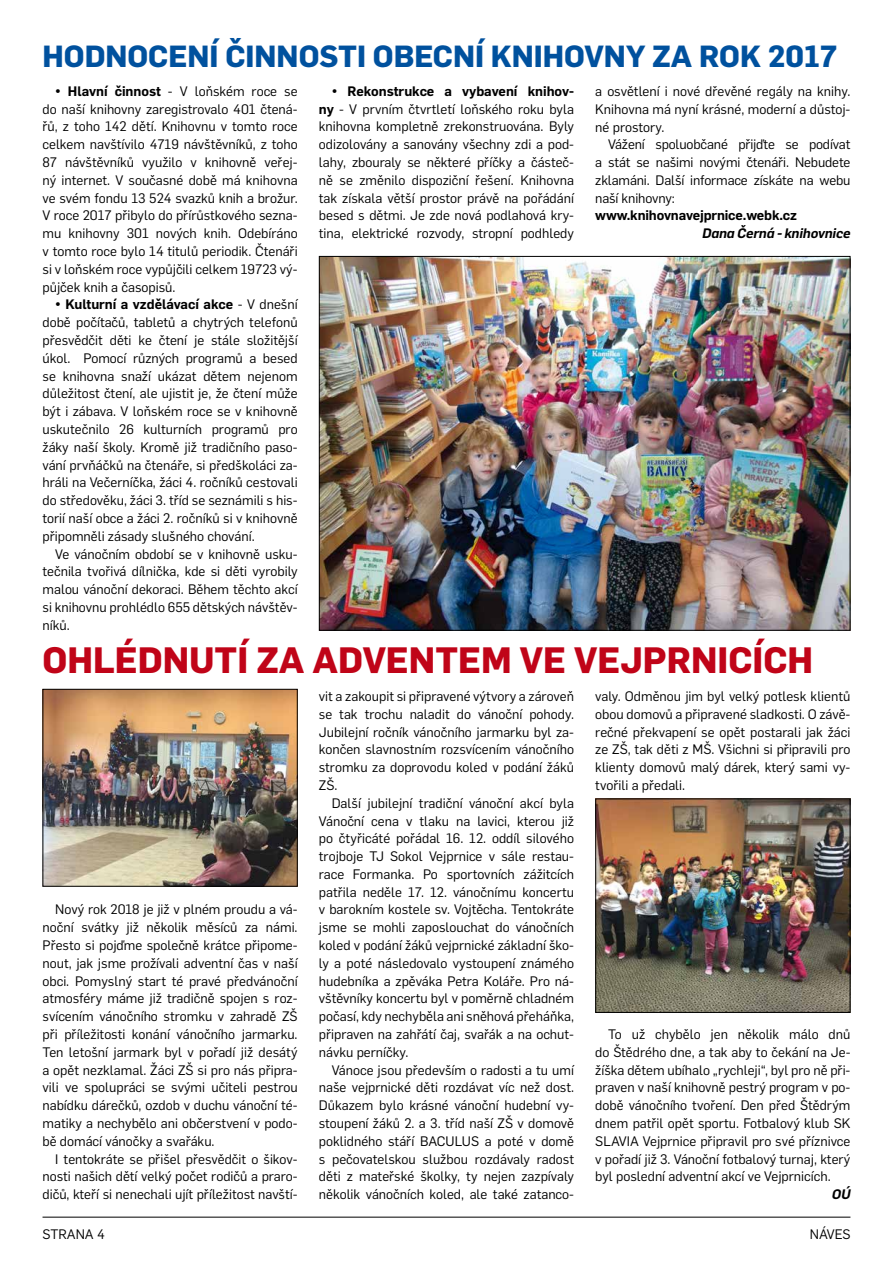
<style>
.page{position:relative;width:893px;height:1263px;background:#fff}
.page>*{position:absolute;margin:0;border:0;box-sizing:border-box;transform-origin:0 0}
.t1{font:700 36px "Flama";color:#c00418}
.t2{font:700 30px "Flama";color:#00519e}
.t3{font:13.5px/17.9px "Flama";color:#000;text-align:justify}
.t4{font:600 13.5px "Flama";letter-spacing:-.01em;color:#000}
.t5{font:italic 600 13.5px "Flama";letter-spacing:-.01em;color:#000}
.s1{font-weight:600}
</style>
<div class="page">
<hr style="left:43px;top:1217px;width:807px;height:1px;background:#000">
<img style="left:321px;top:258px;width:527px;height:371px">
<img style="left:45px;top:691px;width:251px;height:194px">
<div style="left:43px;top:689px;width:255px;height:198px;border:1px solid #000"></div>
<img style="left:597px;top:800px;width:251px;height:211px">
<div style="left:595px;top:798px;width:255px;height:215px;border:1px solid #000"></div>
<h2 class="t2" style="left:43px;top:34px;width:796px">HODNOCENÍ ČINNOSTI OBECNÍ KNIHOVNY ZA ROK 2017</h2>
<p class="t3" style="left:43px;top:81px;width:257px;text-indent:13px"><span class="s1">• Hlavní činnost</span> - V loňském roce se do naší knihovny zaregistrovalo 401 čtená&shy;řů, z toho 142 dětí. Knihovnu v tomto roce celkem navštívilo 4719 návštěvníků, z toho 87 návštěvníků využilo v knihovně veřej&shy;ný internet. V současné době má knihovna ve svém fondu 13 524 svazků knih a brožur.<br>V roce 2017 přibylo do přírůstkového sezna&shy;mu knihovny 301 nových knih. Odebíráno v tomto roce bylo 14 titulů periodik. Čtenáři si v loňském roce vypůjčili celkem 19723 vý&shy;půjček knih a časopisů.</p>
<p class="t3" style="left:43px;top:295px;width:257px;text-indent:13px"><span class="s1">• Kulturní a vzdělávací akce</span> - V dnešní době počítačů, tabletů a chytrých telefonů přesvědčit děti ke čtení je stále složitější úkol. Pomocí různých programů a besed se knihovna snaží ukázat dětem nejenom důležitost čtení, ale ujistit je, že čtení může být i zábava. V loňském roce se v knihovně uskutečnilo 26 kulturních programů pro žáky naší školy. Kromě již tradičního paso&shy;vání prvňáčků na čtenáře, si předškoláci za&shy;hráli na Večerníčka, žáci 4. ročníků cestovali do středověku, žáci 3. tříd se seznámili s his&shy;torií naší obce a žáci 2. ročníků si v knihovně připomněli zásady slušného chování.</p>
<p class="t3" style="left:43px;top:544px;width:257px;text-indent:13px">Ve vánočním období se v knihovně usku&shy;tečnila tvořivá dílnička, kde si děti vyrobily malou vánoční dekoraci. Během těchto akcí si knihovnu prohlédlo 655 dětských návštěv&shy;níků.</p>
<p class="t3" style="left:319px;top:81px;width:257px;text-indent:13px"><span class="s1">• Rekonstrukce a vybavení knihov&shy;ny</span> - V prvním čtvrtletí loňského roku byla knihovna kompletně zrekonstruována. Byly odizolovány a sanovány všechny zdi a pod&shy;lahy, zbouraly se některé příčky a částeč&shy;ně se změnilo dispoziční řešení. Knihovna tak získala větší prostor právě na pořádání besed s dětmi. Je zde nová podlahová kry&shy;tina, elektrické rozvody, stropní podhledy</p>
<p class="t3" style="left:595px;top:81px;width:257px">a osvětlení i nové dřevěné regály na knihy.<br>Knihovna má nyní krásné, moderní a důstoj&shy;né prostory.</p>
<p class="t3" style="left:595px;top:135px;width:257px;text-indent:13px">Vážení spoluobčané přijďte se podívat a stát se našimi novými čtenáři. Nebudete zklamáni. Další informace získáte na webu naší knihovny:</p>
<p class="t4" style="left:595px;top:206px;width:203px">www.knihovnavejprnice.webk.cz</p>
<p class="t5" style="left:702px;top:224px;width:150px">Dana Černá - knihovnice</p>
<h1 class="t1" style="left:43px;top:634px;width:772px">OHLÉDNUTÍ ZA ADVENTEM VE VEJPRNICÍCH</h1>
<p class="t3" style="left:43px;top:900px;width:257px;text-indent:13px">Nový rok 2018 je již v plném proudu a vá&shy;noční svátky již několik měsíců za námi.<br>Přesto si pojďme společně krátce připome&shy;nout, jak jsme prožívali adventní čas v naší obci. Pomyslný start té pravé předvánoční atmosféry máme již tradičně spojen s roz&shy;svícením vánočního stromku v zahradě ZŠ při příležitosti konání vánočního jarmarku.<br>Ten letošní jarmark byl v pořadí již desátý a opět nezklamal. Žáci ZŠ si pro nás připra&shy;vili ve spolupráci se svými učiteli pestrou nabídku dárečků, ozdob v duchu vánoční té&shy;matiky a nechybělo ani občerstvení v podo&shy;bě domácí vánočky a svařáku.</p>
<p class="t3" style="left:43px;top:1149px;width:257px;text-indent:13px">I tentokráte se přišel přesvědčit o šikov&shy;nosti našich dětí velký počet rodičů a praro&shy;dičů, kteří si nenechali ujít příležitost navští-</p>
<p class="t3" style="left:319px;top:686px;width:257px">vit a zakoupit si připravené výtvory a zároveň se tak trochu naladit do vánoční pohody.<br>Jubilejní ročník vánočního jarmarku byl za&shy;končen slavnostním rozsvícením vánočního stromku za doprovodu koled v podání žáků ZŠ.</p>
<p class="t3" style="left:319px;top:793px;width:257px;text-indent:13px">Další jubilejní tradiční vánoční akcí byla Vánoční cena v tlaku na lavici, kterou již po čtyřicáté pořádal 16. 12. oddíl silového trojboje TJ Sokol Vejprnice v sále restau&shy;race Formanka. Po sportovních zážitcích patřila neděle 17. 12. vánočnímu koncertu v barokním kostele sv. Vojtěcha. Tentokráte jsme se mohli zaposlouchat do vánočních koled v podání žáků vejprnické základní ško&shy;ly a poté následovalo vystoupení známého hudebníka a zpěváka Petra Koláře. Pro ná&shy;vštěvníky koncertu byl v poměrně chladném počasí, kdy nechyběla ani sněhová přeháňka, připraven na zahřátí čaj, svařák a na ochut&shy;návku perníčky.</p>
<p class="t3" style="left:319px;top:1060px;width:257px;text-indent:13px">Vánoce jsou především o radosti a tu umí naše vejprnické děti rozdávat víc než dost.<br>Důkazem bylo krásné vánoční hudební vy&shy;stoupení žáků 2. a 3. tříd naší ZŠ v domově poklidného stáří BACULUS a poté v domě s pečovatelskou službou rozdávaly radost děti z mateřské školky, ty nejen zazpívaly několik vánočních koled, ale také zatanco-</p>
<p class="t3" style="left:595px;top:686px;width:257px">valy. Odměnou jim byl velký potlesk klientů obou domovů a připravené sladkosti. O závě&shy;rečné překvapení se opět postarali jak žáci ze ZŠ, tak děti z MŠ. Všichni si připravili pro klienty domovů malý dárek, který sami vy&shy;tvořili a předali.</p>
<p class="t3" style="left:595px;top:1024px;width:257px;text-indent:13px">To už chybělo jen několik málo dnů do Štědrého dne, a tak aby to čekání na Je&shy;žíška dětem ubíhalo „rychleji“, byl pro ně při&shy;praven v naší knihovně pestrý program v po&shy;době vánočního tvoření. Den před Štědrým dnem patřil opět sportu. Fotbalový klub SK SLAVIA Vejprnice připravil pro své příznivce v pořadí již 3. Vánoční fotbalový turnaj, který byl poslední adventní akcí ve Vejprnicích.</p>
<p class="t5" style="left:832px;top:1185px;width:20px">OÚ</p>
<p class="t3" style="left:43px;top:1224px;width:64px">STRANA 4</p>
<p class="t3" style="left:810px;top:1224px;width:42px">NÁVES</p>
</div>
